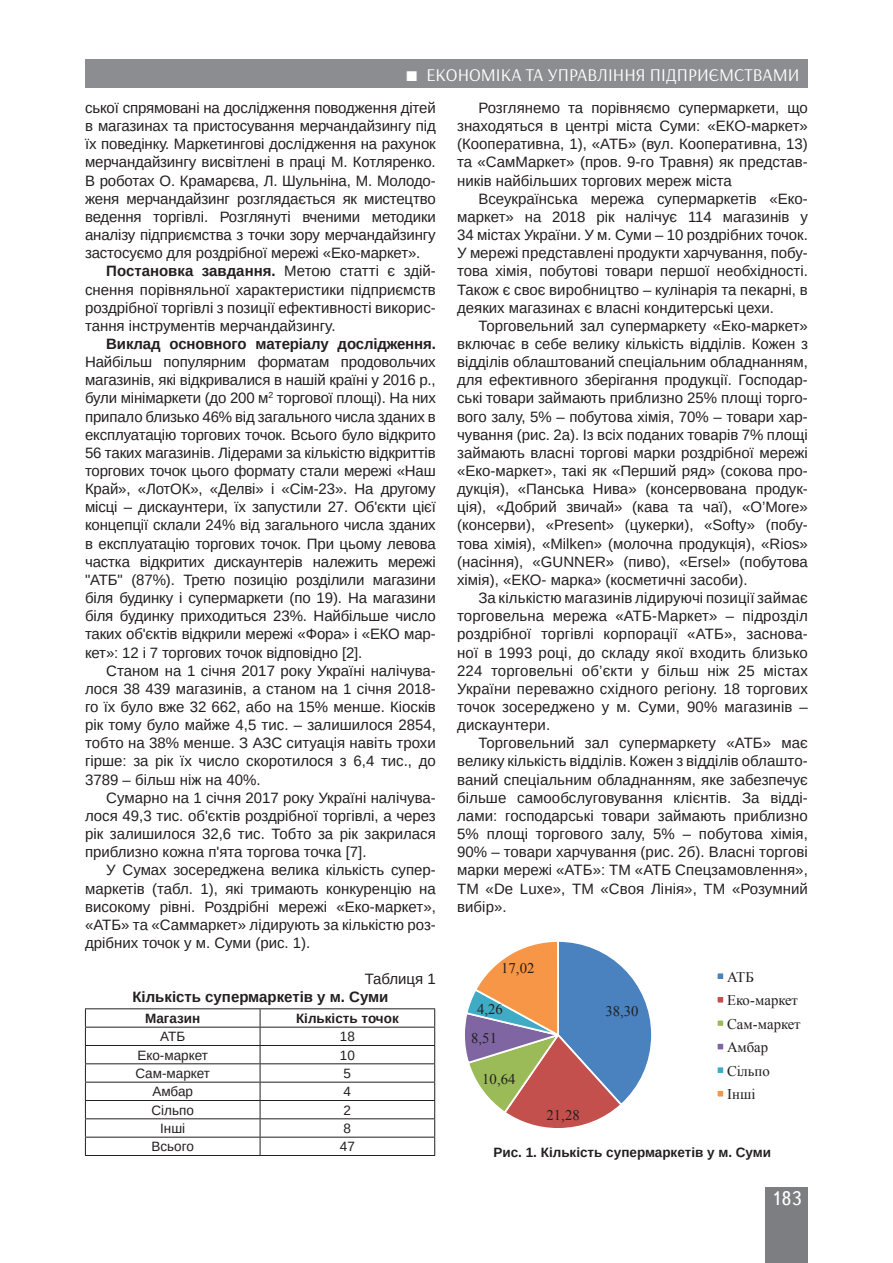
<style>
.page{position:relative;width:893px;height:1263px;background:#fff}
.page>*{position:absolute;margin:0;border:0;box-sizing:border-box;transform-origin:0 0}
.t1{font:19.5px "Ukrainian Text";color:#fff}
.t2{font:18px "Arsenal";color:#fff}
.t3{font:15px/18.1px "Arimo";color:#231f20;text-align:justify}
.t4{font:700 15px "Arimo";letter-spacing:-.005em;color:#231f20}
.t5{font:14.7px/23.5px "Times New Roman";color:#231f20}
.t6{font:700 13.5px "Arimo";color:#231f20}
.t7{font:13.5px "Arimo";color:#231f20}
.s1{font-weight:700}
</style>
<div class="page">
<div style="left:765px;top:1187px;width:43px;height:76px;background:#7c7e81"></div>
<div style="left:85px;top:60px;width:723px;height:28px;background:#8b8d90"></div>
<hr style="left:85px;top:1008px;width:175px;height:1px;background:#231f20">
<hr style="left:260px;top:1008px;width:175px;height:1px;background:#231f20">
<hr style="left:85px;top:1027px;width:175px;height:1px;background:#231f20">
<hr style="left:260px;top:1027px;width:175px;height:1px;background:#231f20">
<hr style="left:85px;top:1045px;width:175px;height:1px;background:#231f20">
<hr style="left:260px;top:1045px;width:175px;height:1px;background:#231f20">
<hr style="left:85px;top:1063px;width:175px;height:1px;background:#231f20">
<hr style="left:260px;top:1063px;width:175px;height:1px;background:#231f20">
<hr style="left:85px;top:1082px;width:175px;height:1px;background:#231f20">
<hr style="left:260px;top:1082px;width:175px;height:1px;background:#231f20">
<hr style="left:85px;top:1100px;width:175px;height:1px;background:#231f20">
<hr style="left:260px;top:1100px;width:175px;height:1px;background:#231f20">
<hr style="left:85px;top:1118px;width:175px;height:1px;background:#231f20">
<hr style="left:260px;top:1118px;width:175px;height:1px;background:#231f20">
<hr style="left:85px;top:1137px;width:175px;height:1px;background:#231f20">
<svg style="left:85px;top:1009px;width:1px;height:146px"></svg>
<hr style="left:260px;top:1137px;width:175px;height:1px;background:#231f20">
<svg style="left:260px;top:1009px;width:1px;height:146px"></svg>
<svg style="left:434px;top:1009px;width:1px;height:146px"></svg>
<hr style="left:85px;top:1155px;width:175px;height:1px;background:#231f20">
<hr style="left:260px;top:1155px;width:175px;height:1px;background:#231f20">
<svg style="left:465px;top:941px;width:187px;height:187px"></svg>
<div style="left:717px;top:972px;width:7px;height:8px;background:#4a81bf"></div>
<div style="left:716px;top:972px;width:9px;height:9px;border:2px solid #fff"></div>
<div style="left:717px;top:996px;width:7px;height:7px;background:#c3504d"></div>
<div style="left:716px;top:995px;width:9px;height:9px;border:2px solid #fff"></div>
<div style="left:717px;top:1020px;width:7px;height:7px;background:#9abb58"></div>
<div style="left:716px;top:1019px;width:9px;height:8px;border:2px solid #fff"></div>
<div style="left:717px;top:1043px;width:7px;height:7px;background:#8065a3"></div>
<div style="left:716px;top:1042px;width:9px;height:9px;border:2px solid #fff"></div>
<div style="left:717px;top:1066px;width:7px;height:8px;background:#3fabc5"></div>
<div style="left:716px;top:1065px;width:9px;height:10px;border:2px solid #fff"></div>
<div style="left:717px;top:1090px;width:7px;height:7px;background:#f79646"></div>
<div style="left:716px;top:1089px;width:9px;height:9px;border:2px solid #fff"></div>
<p class="t2" style="left:426px;top:64px;width:375px">Економіка та управління підприємствами</p>
<p class="t3" style="left:85px;top:99px;width:352px">ської спрямовані на дослідження поводження дітей в магазинах та пристосування мерчандайзингу під їх поведінку. Маркетингові дослідження на рахунок мерчандайзингу висвітлені в праці М. Котляренко.<br>В роботах О. Крамарєва, Л. Шульніна, М. Молодо&shy;женя мерчандайзинг розглядається як мистецтво ведення торгівлі. Розглянуті вченими методики аналізу підприємства з точки зору мерчандайзингу застосуємо для роздрібної мережі «Еко-маркет».</p>
<p class="t3" style="left:85px;top:262px;width:352px;text-indent:21px"><span class="s1">Постановка завдання.</span> Метою статті є здій&shy;снення порівняльної характеристики підприємств роздрібної торгівлі з позиції ефективності викорис&shy;тання інструментів мерчандайзингу.</p>
<p class="t4" style="left:106px;top:333px;width:331px">Виклад основного матеріалу дослідження.</p>
<p class="t3" style="left:85px;top:353px;width:352px">Найбільш популярним форматам продовольчих магазинів, які відкривалися в нашій країні у 2016 р., були мінімаркети (до 200 м<sup>2</sup> торгової площі). На них припало близько 46% від загального числа зданих в експлуатацію торгових точок. Всього було відкрито 56 таких магазинів. Лідерами за кількістю відкриттів торгових точок цього формату стали мережі «Наш Край», «ЛотОК», «Делві» і «Сім-23». На другому місці – дискаунтери, їх запустили 27. Об'єкти цієї концепції склали 24% від загального числа зданих в експлуатацію торгових точок. При цьому левова частка відкритих дискаунтерів належить мережі "АТБ" (87%). Третю позицію розділили магазини біля будинку і супермаркети (по 19). На магазини біля будинку приходиться 23%. Найбільше число таких об'єктів відкрили мережі «Фора» і «ЕКО мар&shy;кет»: 12 і 7 торгових точок відповідно [2].</p>
<p class="t3" style="left:85px;top:661px;width:352px;text-indent:21px">Станом на 1 січня 2017 року Україні налічува&shy;лося 38 439 магазинів, а станом на 1 січня 2018- го їх було вже 32 662, або на 15% менше. Кіосків рік тому було майже 4,5 тис. – залишилося 2854, тобто на 38% менше. З АЗС ситуація навіть трохи гірше: за рік їх число скоротилося з 6,4 тис., до 3789 – більш ніж на 40%.</p>
<p class="t3" style="left:85px;top:789px;width:352px;text-indent:21px">Сумарно на 1 січня 2017 року Україні налічува&shy;лося 49,3 тис. об'єктів роздрібної торгівлі, а через рік залишилося 32,6 тис. Тобто за рік закрилася приблизно кожна п'ята торгова точка [7].</p>
<p class="t3" style="left:85px;top:861px;width:352px;text-indent:21px">У Сумах зосереджена велика кількість супер&shy;маркетів (табл. 1), які тримають конкуренцію на високому рівні. Роздрібні мережі «Еко-маркет», «АТБ» та «Саммаркет» лідирують за кількістю роз&shy;дрібних точок у м. Суми (рис. 1).</p>
<p class="t3" style="left:365px;top:970px;width:73px">Таблиця 1</p>
<p class="t4" style="left:132px;top:987px;width:258px">Кількість супермаркетів у м. Суми</p>
<p class="t6" style="left:145px;top:1009px;width:57px">Магазин</p>
<p class="t6" style="left:296px;top:1009px;width:104px">Кількість точок</p>
<p class="t7" style="left:160px;top:1028px;width:27px">АТБ</p>
<p class="t7" style="left:340px;top:1028px;width:17px">18</p>
<p class="t7" style="left:137px;top:1046px;width:72px">Еко-маркет</p>
<p class="t7" style="left:340px;top:1046px;width:17px">10</p>
<p class="t7" style="left:135px;top:1065px;width:76px">Сам-маркет</p>
<p class="t7" style="left:344px;top:1065px;width:9px">5</p>
<p class="t7" style="left:152px;top:1083px;width:42px">Амбар</p>
<p class="t7" style="left:344px;top:1083px;width:9px">4</p>
<p class="t7" style="left:151px;top:1101px;width:44px">Сільпо</p>
<p class="t7" style="left:344px;top:1101px;width:9px">2</p>
<p class="t7" style="left:160px;top:1120px;width:27px">Інші</p>
<p class="t7" style="left:344px;top:1120px;width:9px">8</p>
<p class="t7" style="left:152px;top:1138px;width:44px">Всього</p>
<p class="t7" style="left:340px;top:1138px;width:17px">47</p>
<p class="t3" style="left:457px;top:99px;width:352px;text-indent:21px">Розглянемо та порівняємо супермаркети, що знаходяться в центрі міста Суми: «ЕКО-маркет» (Кооперативна, 1), «АТБ» (вул. Кооперативна, 13) та «СамМаркет» (пров. 9-го Травня) як представ&shy;ників найбільших торгових мереж міста</p>
<p class="t3" style="left:457px;top:190px;width:352px;text-indent:21px">Всеукраїнська мережа супермаркетів «Еко&shy;маркет» на 2018 рік налічує 114 магазинів у 34 містах України. У м. Суми – 10 роздрібних точок.<br>У мережі представлені продукти харчування, побу&shy;това хімія, побутові товари першої необхідності.<br>Також є своє виробництво – кулінарія та пекарні, в деяких магазинах є власні кондитерські цехи.</p>
<p class="t3" style="left:457px;top:317px;width:352px;text-indent:21px">Торговельний зал супермаркету «Еко-маркет» включає в себе велику кількість відділів. Кожен з відділів облаштований спеціальним обладнанням, для ефективного зберігання продукції. Господар&shy;ські товари займають приблизно 25% площі торго&shy;вого залу, 5% – побутова хімія, 70% – товари хар&shy;чування (рис. 2а). Із всіх поданих товарів 7% площі займають власні торгові марки роздрібної мережі «Еко-маркет», такі як «Перший ряд» (сокова про&shy;дукція), «Панська Нива» (консервована продук&shy;ція), «Добрий звичай» (кава та чаї), «О’More» (консерви), «Present» (цукерки), «Softy» (побу&shy;това хімія), «Milken» (молочна продукція), «Rios» (насіння), «GUNNER» (пиво), «Ersel» (побутова хімія), «ЕКО- марка» (косметичні засоби).</p>
<p class="t3" style="left:457px;top:589px;width:352px;text-indent:21px">За кількістю магазинів лідируючі позиції займає торговельна мережа «АТБ-Маркет» – підрозділ роздрібної торгівлі корпорації «АТБ», заснова&shy;ної в 1993 році, до складу якої входить близько 224 торговельні об’єкти у більш ніж 25 містах України переважно східного регіону. 18 торгових точок зосереджено у м. Суми, 90% магазинів – дискаунтери.</p>
<p class="t3" style="left:457px;top:734px;width:352px;text-indent:21px">Торговельний зал супермаркету «АТБ» має велику кількість відділів. Кожен з відділів облашто&shy;ваний спеціальним обладнанням, яке забезпечує більше самообслуговування клієнтів. За відді&shy;лами: господарські товари займають приблизно 5% площі торгового залу, 5% – побутова хімія, 90% – товари харчування (рис. 2б). Власні торгові марки мережі «АТБ»: ТМ «АТБ Спецзамовлення», ТМ «De Luxe», ТМ «Своя Лінія», ТМ «Розумний вибір».</p>
<p class="t5" style="left:501px;top:956px;width:35px">17,02</p>
<p class="t5" style="left:727px;top:964px;width:75px">АТБ<br>Еко-маркет<br>Сам-маркет<br>Амбар<br>Сільпо<br>Інші</p>
<p class="t5" style="left:477px;top:997px;width:27px">4,26</p>
<p class="t5" style="left:605px;top:999px;width:35px">38,30</p>
<p class="t5" style="left:471px;top:1026px;width:27px">8,51</p>
<p class="t5" style="left:482px;top:1067px;width:35px">10,64</p>
<p class="t5" style="left:546px;top:1103px;width:35px">21,28</p>
<p class="t6" style="left:493px;top:1143px;width:279px">Рис. 1. Кількість супермаркетів у м. Суми</p>
<h1 class="t1" style="left:771px;top:1188px;width:32px">183</h1>
</div>
